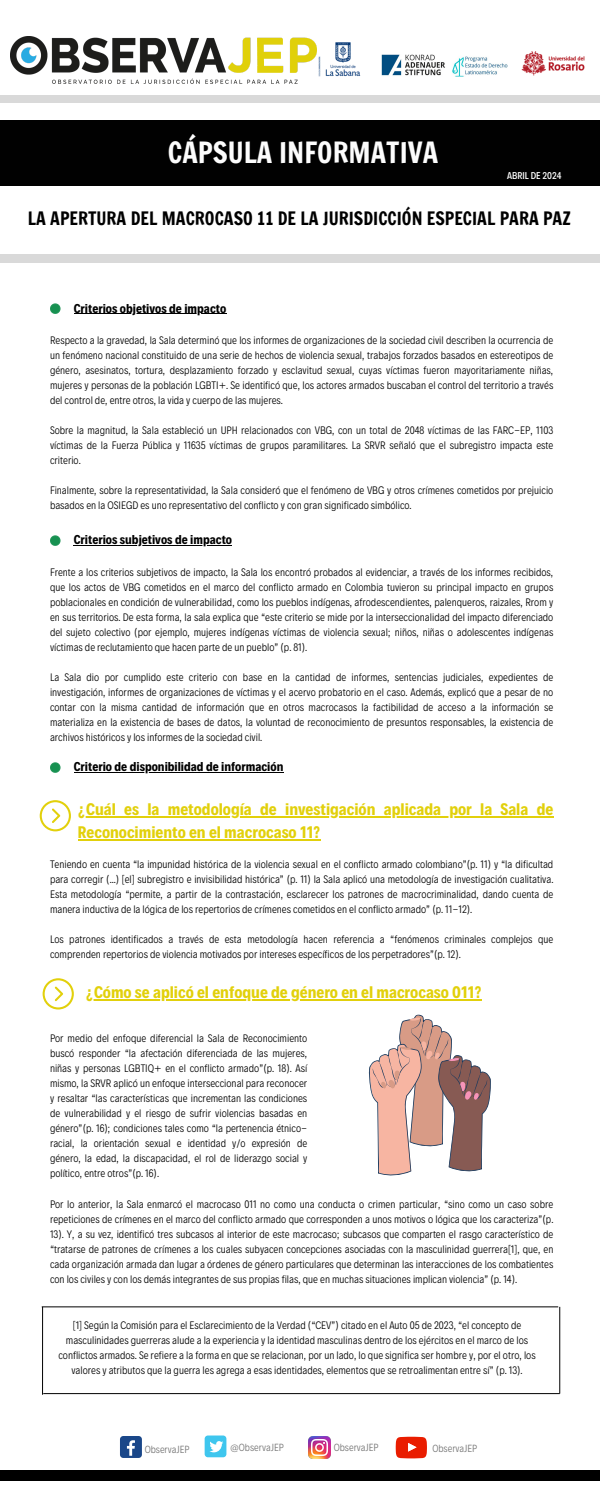
<style>
.page{position:relative;width:600px;height:1500px;background:#fff}
.page>*{position:absolute;margin:0;border:0;box-sizing:border-box;transform-origin:0 0}
.t1{font:28px "Francois One";color:#fcfcfc}
.t2{font:17.8px "Francois One";color:#000}
.t3{font:700 17px/23.2px "Decalotype";color:#e2d00b}
.t4{font:700 13px "Decalotype";color:#000}
.t5{font:300 11px/15px "Decalotype";color:#000;text-align:justify}
.t6{font:300 10.5px "Decalotype";color:#737373}
.t7{font:500 10px "Decalotype";color:#fcfcfc}
</style>
<div class="page">
<div style="left:0;top:96px;width:600px;height:6px;background:#d9d9d9"></div>
<img style="left:10px;top:37px;width:351px;height:46px">
<img style="left:521px;top:51px;width:64px;height:25px">
<div style="left:0;top:120px;width:600px;height:66px;background:#010101"></div>
<div style="left:0;top:255px;width:600px;height:8px;background:#d9d9d9"></div>
<div style="left:0;top:1471px;width:600px;height:9px;background:#000"></div>
<div style="left:120px;top:1436px;width:22px;height:22px;background:#1a4789;border-radius:3px"></div>
<svg style="left:127px;top:1440px;width:8px;height:16px"></svg>
<div style="left:205px;top:1436px;width:21px;height:21px;background:#3fc6ee;border-radius:3px"></div>
<svg style="left:209px;top:1441px;width:14px;height:11px"></svg>
<img style="left:308px;top:1437px;width:22px;height:21px">
<svg style="left:396px;top:1437px;width:31px;height:21px"></svg>
<img style="left:382px;top:54px;width:125px;height:22px">
<hr style="left:86px;top:999px;width:395px;height:2px;background:#e2d00b">
<svg style="left:50px;top:303px;width:11px;height:11px"></svg>
<svg style="left:50px;top:535px;width:11px;height:11px"></svg>
<svg style="left:50px;top:762px;width:11px;height:11px"></svg>
<svg style="left:40px;top:800px;width:31px;height:31px"></svg>
<svg style="left:43px;top:978px;width:31px;height:32px"></svg>
<svg style="left:369px;top:1014px;width:122px;height:162px"></svg>
<hr style="left:78px;top:816px;width:475px;height:2px;background:#e2d00b">
<hr style="left:78px;top:840px;width:242px;height:1px;background:#e2d00b">
<hr style="left:74px;top:313px;width:152px;height:1px;background:#000">
<hr style="left:74px;top:545px;width:158px;height:1px;background:#000">
<hr style="left:74px;top:772px;width:209px;height:1px;background:#000">
<hr style="left:43px;top:1393px;width:517px;height:1px;background:#000">
<hr style="left:42px;top:1306px;width:516px;height:1px;background:#000">
<hr style="left:42px;top:1307px;width:1px;height:88px;background:#000">
<hr style="left:559px;top:1307px;width:1px;height:87px;background:#000">
<h1 class="t1" style="left:168px;top:132px;width:272px">CÁPSULA INFORMATIVA</h1>
<p class="t7" style="left:507px;top:169px;width:56px">ABRIL DE 2024</p>
<h2 class="t2" style="left:28px;top:206px;width:545px">LA APERTURA DEL MACROCASO 11 DE LA JURISDICCIÓN ESPECIAL PARA PAZ</h2>
<p class="t4" style="left:74px;top:299px;width:154px">Criterios objetivos de impacto</p>
<p class="t5" style="left:50px;top:332px;width:505px">Respecto a la gravedad, la Sala determinó que los informes de organizaciones de la sociedad civil describen la ocurrencia de un fenómeno nacional constituido de una serie de hechos de violencia sexual, trabajos forzados basados en estereotipos de género, asesinatos, tortura, desplazamiento forzado y esclavitud sexual, cuyas víctimas fueron mayoritariamente niñas, mujeres y personas de la población LGBTI+. Se identificó que, los actores armados buscaban el control del territorio a través del control de, entre otros, la vida y cuerpo de las mujeres.</p>
<p class="t5" style="left:50px;top:422px;width:505px">Sobre la magnitud, la Sala estableció un UPH relacionados con VBG, con un total de 2048 víctimas de las FARC-EP, 1103 víctimas de la Fuerza Pública y 11635 víctimas de grupos paramilitares. La SRVR señaló que el subregistro impacta este criterio.</p>
<p class="t5" style="left:50px;top:482px;width:505px">Finalmente, sobre la representatividad, la Sala consideró que el fenómeno de VBG y otros crímenes cometidos por prejuicio basados en la OSIEGD es uno representativo del conflicto y con gran significado simbólico.</p>
<p class="t4" style="left:74px;top:531px;width:160px">Criterios subjetivos de impacto</p>
<p class="t5" style="left:50px;top:564px;width:505px">Frente a los criterios subjetivos de impacto, la Sala los encontró probados al evidenciar, a través de los informes recibidos, que los actos de VBG cometidos en el marco del conflicto armado en Colombia tuvieron su principal impacto en grupos poblacionales en condición de vulnerabilidad, como los pueblos indígenas, afrodescendientes, palenqueros, raizales, Rrom y en sus territorios. De esta forma, la sala explica que “este criterio se mide por la interseccionalidad del impacto diferenciado del sujeto colectivo (por ejemplo, mujeres indígenas víctimas de violencia sexual; niños, niñas o adolescentes indígenas víctimas de reclutamiento que hacen parte de un pueblo” (p. 81).</p>
<p class="t5" style="left:50px;top:669px;width:505px">La Sala dio por cumplido este criterio con base en la cantidad de informes, sentencias judiciales, expedientes de investigación, informes de organizaciones de víctimas y el acervo probatorio en el caso. Además, explicó que a pesar de no contar con la misma cantidad de información que en otros macrocasos la factibilidad de acceso a la información se materializa en la existencia de bases de datos, la voluntad de reconocimiento de presuntos responsables, la existencia de archivos históricos y los informes de la sociedad civil.</p>
<p class="t4" style="left:74px;top:758px;width:211px">Criterio de disponibilidad de información</p>
<h3 class="t3" style="left:78px;top:796px;width:477px">¿Cuál es la metodología de investigación aplicada por la Sala de<br>Reconocimiento en el macrocaso 11?</h3>
<p class="t5" style="left:50px;top:856px;width:505px">Teniendo en cuenta “la impunidad histórica de la violencia sexual en el conflicto armado colombiano”(p. 11) y “la dificultad para corregir (...) [el] subregistro e invisibilidad histórica” (p. 11) la Sala aplicó una metodología de investigación cualitativa.<br>Esta metodología “permite, a partir de la contrastación, esclarecer los patrones de macrocriminalidad, dando cuenta de manera inductiva de la lógica de los repertorios de crímenes cometidos en el conflicto armado” (p. 11-12).</p>
<p class="t5" style="left:50px;top:931px;width:505px">Los patrones identificados a través de esta metodología hacen referencia a “fenómenos criminales complejos que comprenden repertorios de violencia motivados por intereses específicos de los perpetradores”(p. 12).</p>
<h3 class="t3" style="left:86px;top:979px;width:397px">¿Cómo se aplicó el enfoque de género en el macrocaso 011?</h3>
<p class="t5" style="left:50px;top:1030px;width:259px">Por medio del enfoque diferencial la Sala de Reconocimiento buscó responder “la afectación diferenciada de las mujeres, niñas y personas LGBTIQ+ en el conflicto armado”(p. 18). Así mismo, la SRVR aplicó un enfoque interseccional para reconocer y resaltar “las características que incrementan las condiciones de vulnerabilidad y el riesgo de sufrir violencias basadas en género”(p. 16); condiciones tales como “la pertenencia étnico&shy;racial, la orientación sexual e identidad y/o expresión de género, la edad, la discapacidad, el rol de liderazgo social y político, entre otros”(p. 16).</p>
<p class="t5" style="left:50px;top:1196px;width:505px">Por lo anterior, la Sala enmarcó el macrocaso 011 no como una conducta o crimen particular, “sino como un caso sobre repeticiones de crímenes en el marco del conflicto armado que corresponden a unos motivos o lógica que los caracteriza”(p.<br>13). Y, a su vez, identificó tres subcasos al interior de este macrocaso; subcasos que comparten el rasgo característico de “tratarse de patrones de crímenes a los cuales subyacen concepciones asociadas con la masculinidad guerrera[1], que, en cada organización armada dan lugar a órdenes de género particulares que determinan las interacciones de los combatientes con los civiles y con los demás integrantes de sus propias filas, que en muchas situaciones implican violencia” (p. 14).</p>
<p class="t5" style="left:58px;top:1317px;width:479px;text-align:center">[1] Según la Comisión para el Esclarecimiento de la Verdad (“CEV”) citado en el Auto 05 de 2023, “el concepto de masculinidades guerreras alude a la experiencia y la identidad masculinas dentro de los ejércitos en el marco de los conflictos armados. Se refiere a la forma en que se relacionan, por un lado, lo que significa ser hombre y, por el otro, los valores y atributos que la guerra les agrega a esas identidades, elementos que se retroalimentan entre sí” (p. 13).</p>
<p class="t6" style="left:145px;top:1443px;width:46px">ObservaJEP</p>
<p class="t6" style="left:334px;top:1440px;width:46px">ObservaJEP</p>
<p class="t6" style="left:230px;top:1440px;width:55px">@ObservaJEP</p>
<p class="t6" style="left:432px;top:1441px;width:46px">ObservaJEP</p>
</div>
